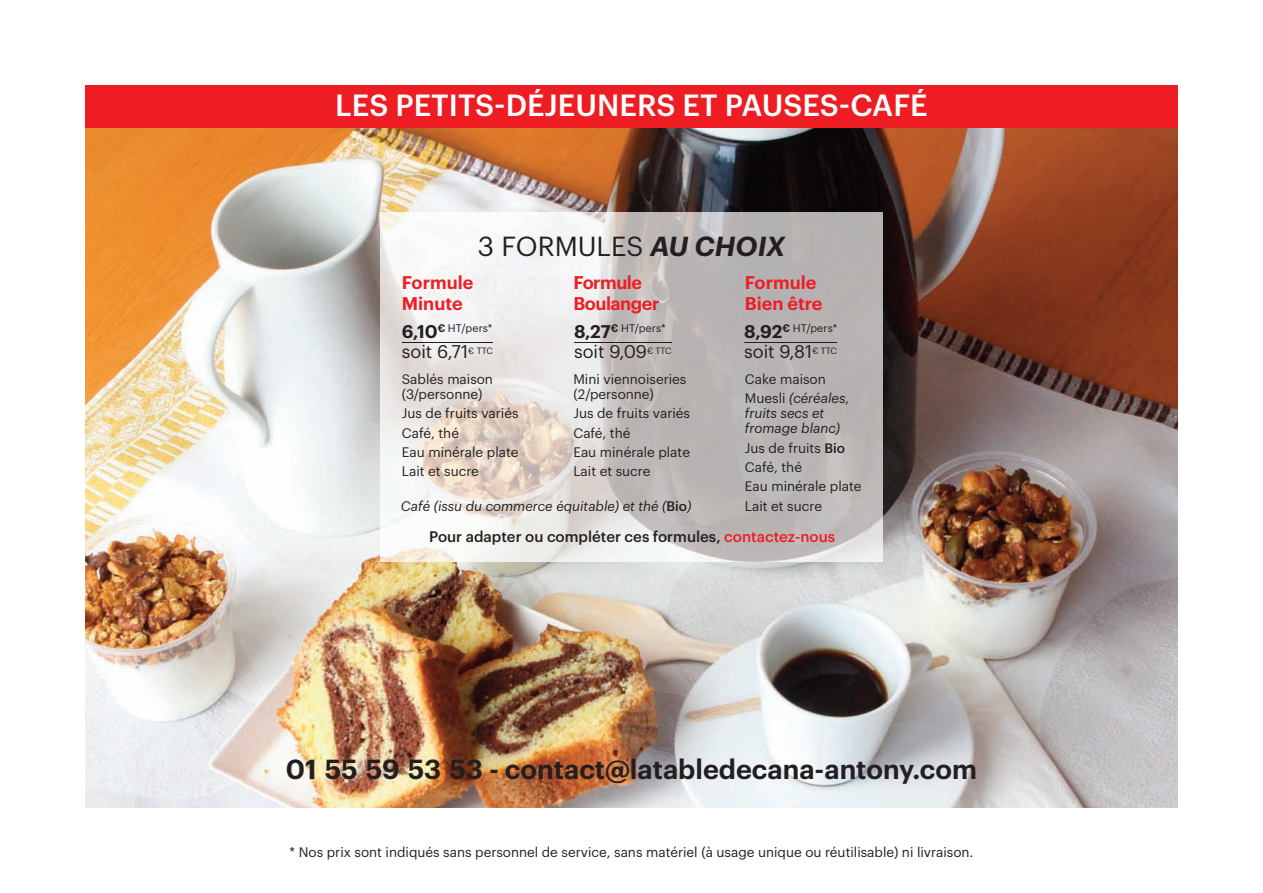
<style>
.page{position:relative;width:1263px;height:893px;background:#fff}
.page>*{position:absolute;margin:0;border:0;box-sizing:border-box;transform-origin:0 0}
.t1{font:500 30px "Graphik";color:#fff}
.t2{font:600 27px "Graphik";color:#231f20}
.t3{font:27px "Graphik";color:#231f20}
.t4{font:18px "Graphik";color:#231f20}
.t5{font:600 18px/20.7px "Graphik";color:#ee1d23}
.t6{font:600 18px/20.7px "Graphik";letter-spacing:-.025em;color:#ee1d23}
.t7{font:500 15px "Graphik";color:#231f20}
.t8{font:13.5px/19.2px "Graphik";color:#231f20}
.t9{font:italic 13.5px/15px "Graphik";color:#231f20}
.t10{font:10.8px "Graphik";letter-spacing:.015em;color:#231f20}
.s1{font-weight:600;font-style:italic}
.s2{font-weight:600;font-size:18px}
.s3{font-weight:600}
.s4{font-weight:500;font-style:normal}
.s5{font-style:italic}
.s6{font-weight:500}
.s7{color:#ee1d23}
</style>
<div class="page">
<img style="left:85px;top:128px;width:1093px;height:680px">
<img style="left:381px;top:213px;width:501px;height:348px">
<div style="left:85px;top:85px;width:1093px;height:43px;background:#ee1d23"></div>
<hr style="left:402px;top:342px;width:91px;height:1px;background:#231f20">
<hr style="left:574px;top:342px;width:98px;height:1px;background:#231f20">
<hr style="left:744px;top:342px;width:93px;height:1px;background:#231f20">
<h1 class="t1" style="left:335px;top:93px;width:594px">LES PETITS-DÉJEUNERS ET PAUSES-CAFÉ</h1>
<h2 class="t3" style="left:478px;top:235px;width:309px">3 FORMULES <span class="s1">AU CHOIX</span></h2>
<h3 class="t5" style="left:402px;top:273px;width:73px">Formule<br>Minute</h3>
<h3 class="t6" style="left:573px;top:273px;width:88px">Formule<br>Boulanger</h3>
<h3 class="t5" style="left:745px;top:273px;width:79px">Formule<br>Bien être</h3>
<p class="t10" style="left:402px;top:324px;width:92px"><span class="s2">6,10</span><span class="s3">€</span> HT/pers*</p>
<h3 class="t4" style="left:402px;top:345px;width:93px">soit 6,71<sup>€</sup> <sup>TTC</sup></h3>
<p class="t10" style="left:574px;top:324px;width:93px"><span class="s2">8,27</span><span class="s3">€</span> HT/pers*</p>
<h3 class="t4" style="left:574px;top:345px;width:99px">soit 9,09<sup>€</sup> <sup>TTC</sup></h3>
<p class="t10" style="left:744px;top:324px;width:95px"><span class="s2">8,92</span><span class="s3">€</span> HT/pers*</p>
<h3 class="t4" style="left:744px;top:345px;width:94px">soit 9,81<sup>€</sup> <sup>TTC</sup></h3>
<p class="t8" style="left:402px;top:373px;width:93px;line-height:15px">Sablés maison (3/personne)</p>
<p class="t8" style="left:402px;top:405px;width:118px">Jus de fruits variés<br>Café, thé<br>Eau minérale plate<br>Lait et sucre</p>
<p class="t8" style="left:573px;top:373px;width:115px;line-height:15px">Mini viennoiseries (2/personne)</p>
<p class="t8" style="left:573px;top:405px;width:118px">Jus de fruits variés<br>Café, thé<br>Eau minérale plate<br>Lait et sucre</p>
<p class="t9" style="left:401px;top:499px;width:292px">Café (issu du commerce équitable) et thé (<span class="s4">Bio</span>)</p>
<p class="t8" style="left:745px;top:371px;width:106px">Cake maison<br>Muesli <span class="s5">(céréales,</span></p>
<p class="t9" style="left:745px;top:407px;width:97px">fruits secs et fromage blanc)</p>
<p class="t8" style="left:745px;top:439px;width:118px">Jus de fruits <span class="s6">Bio<br></span>Café, thé<br>Eau minérale plate<br>Lait et sucre</p>
<p class="t7" style="left:429px;top:530px;width:408px">Pour adapter ou compléter ces formules, <span class="s7">contactez-nous</span></p>
<h2 class="t2" style="left:286px;top:759px;width:692px">01 55 59 53 53 - contact@latabledecana-antony.com</h2>
<p class="t8" style="left:290px;top:843px;width:685px">* Nos prix sont indiqués sans personnel de service, sans matériel (à usage unique ou réutilisable) ni livraison.</p>
</div>
